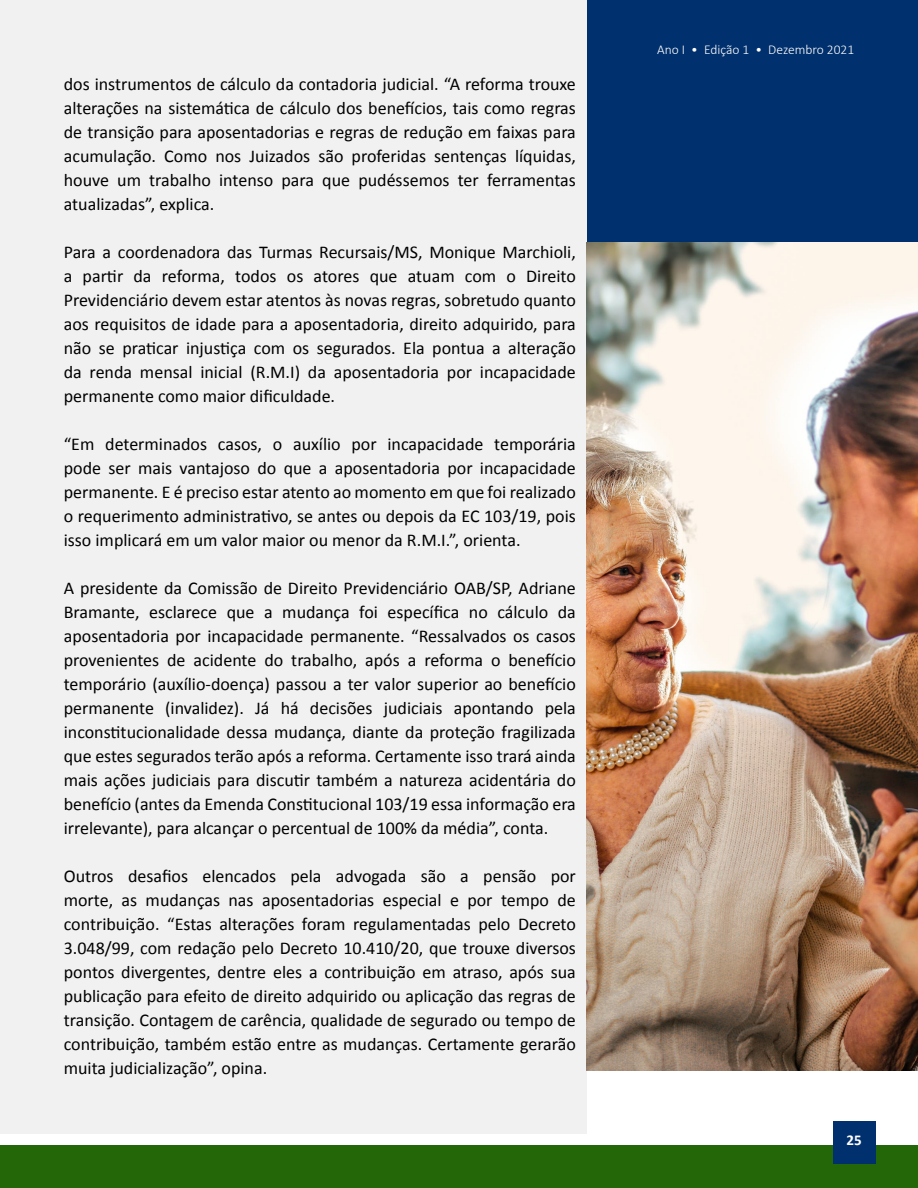
<style>
.page{position:relative;width:918px;height:1188px;background:#fff}
.page>*{position:absolute;margin:0;border:0;box-sizing:border-box;transform-origin:0 0}
.t1{font:18px/24px "Calibri";color:#000;text-align:justify}
.t2{font:700 15px "Calibri";color:#fff}
.t3{font:300 13.5px "Calibri";color:#fffffe}
</style>
<div class="page">
<div style="left:0;top:0;width:918px;height:242px;background:#00306d"></div>
<div style="left:0;top:1145px;width:918px;height:43px;background:#236709"></div>
<div style="left:833px;top:1121px;width:42px;height:43px;background:#00306d"></div>
<div style="left:0;top:0;width:587px;height:1134px;background:#f1f1f2"></div>
<img style="left:587px;top:242px;width:331px;height:829px">
<p class="t1" style="left:64px;top:72px;width:514px">dos instrumentos de cálculo da contadoria judicial. “A reforma trouxe alterações na sistemática de cálculo dos benefícios, tais como regras de transição para aposentadorias e regras de redução em faixas para acumulação. Como nos Juizados são proferidas sentenças líquidas, houve um trabalho intenso para que pudéssemos ter ferramentas atualizadas”, explica.</p>
<p class="t1" style="left:64px;top:240px;width:514px">Para a coordenadora das Turmas Recursais/MS, Monique Marchioli, a partir da reforma, todos os atores que atuam com o Direito Previdenciário devem estar atentos às novas regras, sobretudo quanto aos requisitos de idade para a aposentadoria, direito adquirido, para não se praticar injustiça com os segurados. Ela pontua a alteração da renda mensal inicial (R.M.I) da aposentadoria por incapacidade permanente como maior dificuldade.</p>
<p class="t1" style="left:64px;top:432px;width:514px">“Em determinados casos, o auxílio por incapacidade temporária pode ser mais vantajoso do que a aposentadoria por incapacidade permanente. E é preciso estar atento ao momento em que foi realizado o requerimento administrativo, se antes ou depois da EC 103/19, pois isso implicará em um valor maior ou menor da R.M.I.”, orienta.</p>
<p class="t1" style="left:64px;top:576px;width:514px">A presidente da Comissão de Direito Previdenciário OAB/SP, Adriane Bramante, esclarece que a mudança foi específica no cálculo da aposentadoria por incapacidade permanente. “Ressalvados os casos provenientes de acidente do trabalho, após a reforma o benefício temporário (auxílio-doença) passou a ter valor superior ao benefício permanente (invalidez). Já há decisões judiciais apontando pela inconstitucionalidade dessa mudança, diante da proteção fragilizada que estes segurados terão após a reforma. Certamente isso trará ainda mais ações judiciais para discutir também a natureza acidentária do benefício (antes da Emenda Constitucional 103/19 essa informação era irrelevante), para alcançar o percentual de 100% da média”, conta.</p>
<p class="t1" style="left:64px;top:864px;width:514px">Outros desafios elencados pela advogada são a pensão por morte, as mudanças nas aposentadorias especial e por tempo de contribuição. “Estas alterações foram regulamentadas pelo Decreto 3.048/99, com redação pelo Decreto 10.410/20, que trouxe diversos pontos divergentes, dentre eles a contribuição em atraso, após sua publicação para efeito de direito adquirido ou aplicação das regras de transição. Contagem de carência, qualidade de segurado ou tempo de contribuição, também estão entre as mudanças. Certamente gerarão muita judicialização”, opina.</p>
<p class="t3" style="left:657px;top:41px;width:199px">Ano I • Edição 1 • Dezembro 2021</p>
<p class="t2" style="left:847px;top:1131px;width:17px">25</p>
</div>
